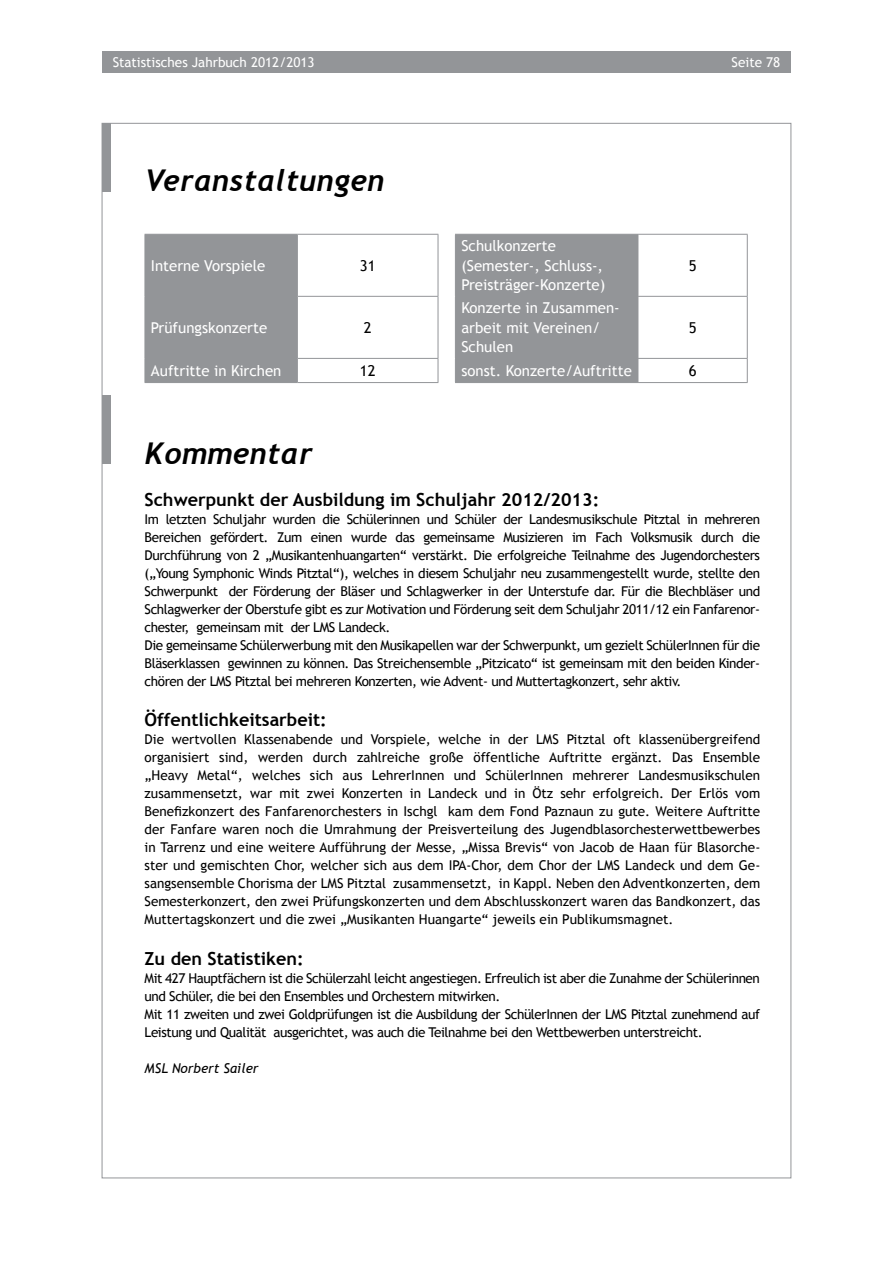
<style>
.page{position:relative;width:893px;height:1263px;background:#fff}
.page>*{position:absolute;margin:0;border:0;box-sizing:border-box;transform-origin:0 0}
.t1{font:italic 700 30px "Trebuchet";letter-spacing:.015em;color:#000}
.t2{font:700 18px "Trebuchet MS";color:#000}
.t3{font:15px/19.5px "Trebuchet MS";color:#fff}
.t4{font:15px "Trebuchet MS";color:#000}
.t5{font:13.5px/18px "Trebuchet MS";letter-spacing:-.03em;color:#000}
.t6{font:13.5px "Trebuchet MS";color:#fff}
.t7{font:italic 13.5px "Trebuchet MS";color:#000}
</style>
<div class="page">
<div style="left:102px;top:51px;width:689px;height:21px;background:#939598"></div>
<div style="left:102px;top:123px;width:9px;height:68px;background:#939598"></div>
<div style="left:102px;top:395px;width:9px;height:68px;background:#939598"></div>
<svg style="left:146px;top:234px;width:492px;height:149px;fill:#939598"></svg>
<hr style="left:145px;top:234px;width:152px;height:1px;background:#939598">
<hr style="left:145px;top:235px;width:1px;height:61px;background:#939598">
<hr style="left:297px;top:234px;width:141px;height:1px;background:#939598">
<hr style="left:297px;top:235px;width:1px;height:61px;background:#939598">
<hr style="left:438px;top:235px;width:1px;height:61px;background:#939598">
<hr style="left:145px;top:296px;width:152px;height:1px;background:#939598">
<hr style="left:145px;top:297px;width:1px;height:61px;background:#939598">
<hr style="left:297px;top:296px;width:141px;height:1px;background:#939598">
<hr style="left:297px;top:297px;width:1px;height:61px;background:#939598">
<hr style="left:438px;top:297px;width:1px;height:61px;background:#939598">
<hr style="left:145px;top:358px;width:152px;height:1px;background:#939598">
<svg style="left:145px;top:359px;width:1px;height:23px"></svg>
<hr style="left:297px;top:358px;width:141px;height:1px;background:#939598">
<svg style="left:297px;top:359px;width:1px;height:23px"></svg>
<svg style="left:438px;top:359px;width:1px;height:23px"></svg>
<hr style="left:145px;top:382px;width:152px;height:1px;background:#939598">
<hr style="left:297px;top:382px;width:141px;height:1px;background:#939598">
<hr style="left:455px;top:234px;width:183px;height:1px;background:#939598">
<hr style="left:455px;top:235px;width:1px;height:61px;background:#939598">
<hr style="left:638px;top:234px;width:110px;height:1px;background:#939598">
<hr style="left:638px;top:235px;width:1px;height:61px;background:#939598">
<hr style="left:747px;top:235px;width:1px;height:61px;background:#939598">
<hr style="left:455px;top:296px;width:183px;height:1px;background:#939598">
<hr style="left:455px;top:297px;width:1px;height:61px;background:#939598">
<hr style="left:638px;top:296px;width:110px;height:1px;background:#939598">
<hr style="left:638px;top:297px;width:1px;height:61px;background:#939598">
<hr style="left:747px;top:297px;width:1px;height:61px;background:#939598">
<hr style="left:455px;top:358px;width:183px;height:1px;background:#939598">
<svg style="left:455px;top:359px;width:1px;height:23px"></svg>
<hr style="left:638px;top:358px;width:110px;height:1px;background:#939598">
<svg style="left:638px;top:359px;width:1px;height:23px"></svg>
<svg style="left:747px;top:359px;width:1px;height:23px"></svg>
<hr style="left:455px;top:382px;width:183px;height:1px;background:#939598">
<hr style="left:638px;top:382px;width:110px;height:1px;background:#939598">
<p class="t6" style="left:113px;top:54px;width:204px">Statistisches Jahrbuch 2012/2013</p>
<p class="t6" style="left:732px;top:54px;width:50px">Seite 78</p>
<h1 class="t1" style="left:145px;top:162px;width:241px">Veranstaltungen</h1>
<p class="t3" style="left:151px;top:256px;width:116px">Interne Vorspiele</p>
<p class="t4" style="left:360px;top:257px;width:17px">31</p>
<p class="t3" style="left:151px;top:318px;width:118px">Prüfungskonzerte</p>
<p class="t4" style="left:364px;top:319px;width:9px">2</p>
<p class="t3" style="left:461px;top:236px;width:145px">Schulkonzerte (Semester-, Schluss-,<br>Preisträger-Konzerte)</p>
<p class="t3" style="left:461px;top:298px;width:160px">Konzerte in Zusammen&shy;arbeit mit Vereinen/<br>Schulen</p>
<p class="t4" style="left:689px;top:257px;width:9px">5</p>
<p class="t4" style="left:689px;top:319px;width:9px">5</p>
<p class="t3" style="left:151px;top:361px;width:132px">Auftritte in Kirchen</p>
<p class="t4" style="left:360px;top:362px;width:17px">12</p>
<p class="t3" style="left:461px;top:361px;width:172px">sonst. Konzerte/Auftritte</p>
<p class="t4" style="left:689px;top:362px;width:9px">6</p>
<h1 class="t1" style="left:145px;top:435px;width:169px">Kommentar</h1>
<h2 class="t2" style="left:145px;top:488px;width:456px">Schwerpunkt der Ausbildung im Schuljahr 2012/2013:</h2>
<p class="t5" style="left:145px;top:510px;width:617px">Im letzten Schuljahr wurden die Schülerinnen und Schüler der Landesmusikschule Pitztal in mehreren Bereichen gefördert. Zum einen wurde das gemeinsame Musizieren im Fach Volksmusik durch die Durchführung von 2 „Musikantenhuangarten“ verstärkt. Die erfolgreiche Teilnahme des Jugendorchesters („Young Symphonic Winds Pitztal“), welches in diesem Schuljahr neu zusammengestellt wurde, stellte den Schwerpunkt der Förderung der Bläser und Schlagwerker in der Unterstufe dar. Für die Blechbläser und Schlagwerker der Oberstufe gibt es zur Motivation und Förderung seit dem Schuljahr 2011/12 ein Fanfarenor&shy;chester, gemeinsam mit der LMS Landeck.<br>Die gemeinsame Schülerwerbung mit den Musikapellen war der Schwerpunkt, um gezielt SchülerInnen für die Bläserklassen gewinnen zu können. Das Streichensemble „Pitzicato“ ist gemeinsam mit den beiden Kinder&shy;chören der LMS Pitztal bei mehreren Konzerten, wie Advent- und Muttertagkonzert, sehr aktiv.</p>
<h2 class="t2" style="left:145px;top:709px;width:184px">Öffentlichkeitsarbeit:</h2>
<p class="t5" style="left:145px;top:731px;width:617px;text-align:justify">Die wertvollen Klassenabende und Vorspiele, welche in der LMS Pitztal oft klassenübergreifend organisiert sind, werden durch zahlreiche große öffentliche Auftritte ergänzt. Das Ensemble „Heavy Metal“, welches sich aus LehrerInnen und SchülerInnen mehrerer Landesmusikschulen zusammensetzt, war mit zwei Konzerten in Landeck und in Ötz sehr erfolgreich. Der Erlös vom Benefizkonzert des Fanfarenorchesters in Ischgl kam dem Fond Paznaun zu gute. Weitere Auftritte der Fanfare waren noch die Umrahmung der Preisverteilung des Jugendblasorchesterwettbewerbes in Tarrenz und eine weitere Aufführung der Messe, „Missa Brevis“ von Jacob de Haan für Blasorche&shy;ster und gemischten Chor, welcher sich aus dem IPA-Chor, dem Chor der LMS Landeck und dem Ge&shy;sangsensemble Chorisma der LMS Pitztal zusammensetzt, in Kappl. Neben den Adventkonzerten, dem Semesterkonzert, den zwei Prüfungskonzerten und dem Abschlusskonzert waren das Bandkonzert, das Muttertagskonzert und die zwei „Musikanten Huangarte“ jeweils ein Publikumsmagnet.</p>
<h2 class="t2" style="left:145px;top:947px;width:161px">Zu den Statistiken:</h2>
<p class="t5" style="left:145px;top:969px;width:617px">Mit 427 Hauptfächern ist die Schülerzahl leicht angestiegen. Erfreulich ist aber die Zunahme der Schülerinnen und Schüler, die bei den Ensembles und Orchestern mitwirken.<br>Mit 11 zweiten und zwei Goldprüfungen ist die Ausbildung der SchülerInnen der LMS Pitztal zunehmend auf Leistung und Qualität ausgerichtet, was auch die Teilnahme bei den Wettbewerben unterstreicht.</p>
<p class="t7" style="left:145px;top:1060px;width:115px">MSL Norbert Sailer</p>
</div>
